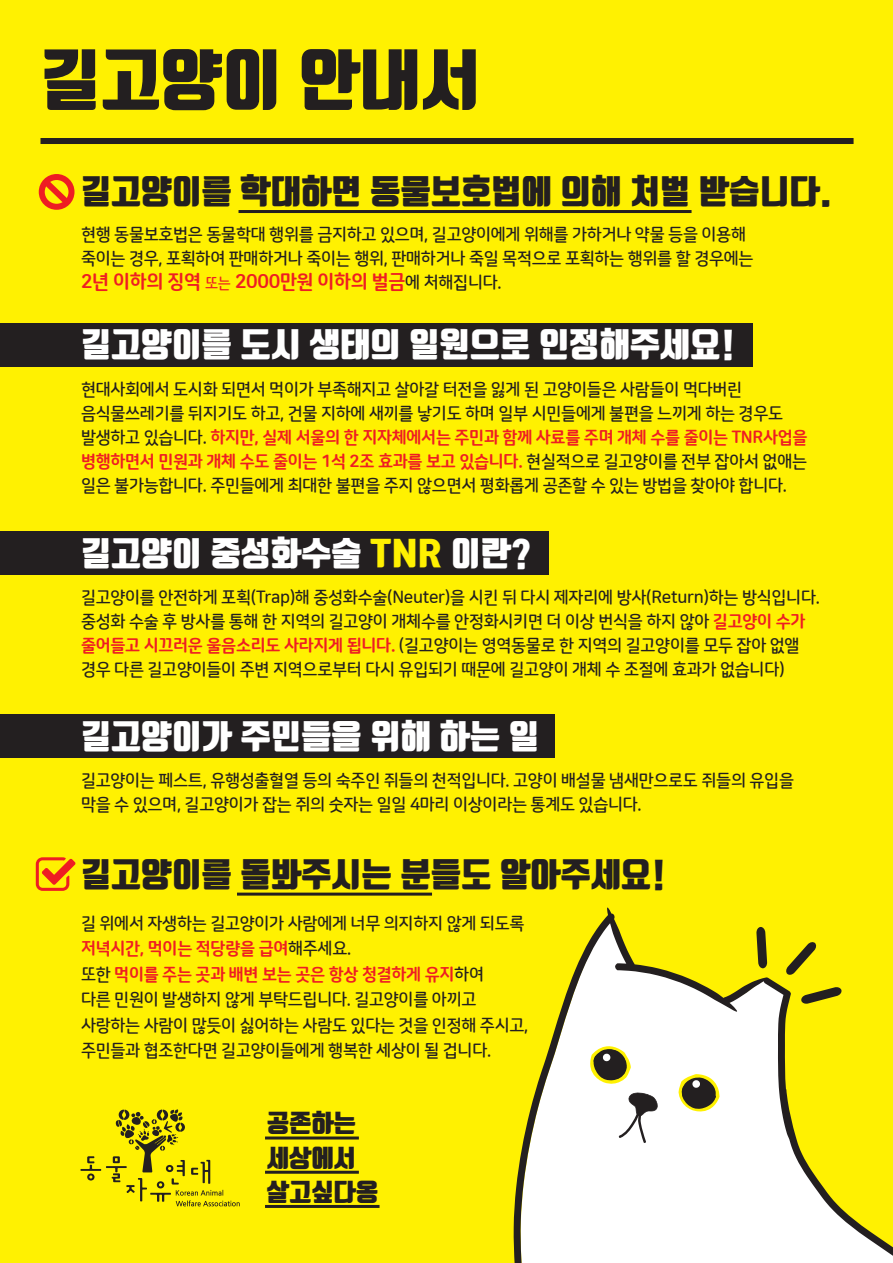
<style>
.page{position:relative;width:893px;height:1263px;background:#fff101}
.page>*{position:absolute;margin:0;border:0;box-sizing:border-box;transform-origin:0 0}
.t1{font:900 66px "Tmon Monsori";letter-spacing:.01em;color:#231f20}
.t2{font:900 33px "Tmon Monsori";letter-spacing:.01em;color:#fff}
.t3{font:900 33px "Tmon Monsori";letter-spacing:.01em;color:#231f20}
.t4{font:900 24.3px/34.2px "Tmon Monsori";letter-spacing:.01em;color:#231f20}
.t5{font:19.5px "Nanum Square Round EB";letter-spacing:-.02em;color:#ee1d23;scale:.96 1}
.t6{font:17.25px/24px "Nanum Square Round B";letter-spacing:-.02em;color:#231f20;scale:.96 1}
.t7{font:17.25px/24px "Nanum Square Round EB";letter-spacing:-.02em;color:#ee1d23;scale:.96 1}
.s1{font-family:"Nanum Square Round B";font-size:15px}
.s2{font-family:"Nanum Square Round B";font-size:17.25px;color:#231f20}
.s3{font-family:"Nanum Square Round B";color:#231f20}
.s4{color:#fff101}
.s5{font-family:"Nanum Square Round EB";color:#ee1d23}
</style>
<div class="page">
<svg style="left:513px;top:907px;width:380px;height:356px;fill:#fff"></svg>
<svg style="left:801px;top:986px;width:41px;height:18px"></svg>
<svg style="left:785px;top:941px;width:32px;height:34px"></svg>
<svg style="left:756px;top:927px;width:11px;height:41px"></svg>
<svg style="left:678px;top:1074px;width:43px;height:43px;background:#a19d70"></svg>
<svg style="left:585px;top:1037px;width:75px;height:107px;background:#d9d8cd"></svg>
<div style="left:0;top:323px;width:753px;height:43px;background:#231f20"></div>
<div style="left:0;top:531px;width:549px;height:44px;background:#231f20"></div>
<div style="left:0;top:714px;width:555px;height:44px;background:#231f20"></div>
<div style="left:40px;top:138px;width:814px;height:6px;background:#231f20"></div>
<svg style="left:38px;top:174px;width:37px;height:36px"></svg>
<hr style="left:237px;top:892px;width:195px;height:3px;background:#231f20">
<hr style="left:238px;top:210px;width:454px;height:3px;background:#231f20">
<hr style="left:265px;top:1136px;width:94px;height:3px;background:#231f20">
<hr style="left:265px;top:1171px;width:94px;height:3px;background:#231f20">
<hr style="left:265px;top:1205px;width:115px;height:3px;background:#231f20">
<svg style="left:80px;top:1109px;width:160px;height:97px"></svg>
<svg style="left:36px;top:857px;width:39px;height:34px"></svg>
<h1 class="t1" style="left:40px;top:41px;width:442px">길고양이 안내서</h1>
<h2 class="t3" style="left:81px;top:172px;width:752px">길고양이를 학대하면 동물보호법에 의해 처벌 받습니다.</h2>
<p class="t6" style="left:81px;top:223px;width:702px">현행 동물보호법은 동물학대 행위를 금지하고 있으며, 길고양이에게 위해를 가하거나 약물 등을 이용해 죽이는 경우, 포획하여 판매하거나 죽이는 행위, 판매하거나 죽일 목적으로 포획하는 행위를 할 경우에는</p>
<p class="t5" style="left:81px;top:271px;width:440px">2년 이하의 징역 <span class="s1">또는</span> 2000만원 이하의 벌금<span class="s2">에 처해집니다.</span></p>
<h2 class="t2" style="left:81px;top:325px;width:656px">길고양이를 도시 생태의 일원으로 인정해주세요!</h2>
<p class="t6" style="left:81px;top:377px;width:733px">현대사회에서 도시화 되면서 먹이가 부족해지고 살아갈 터전을 잃게 된 고양이들은 사람들이 먹다버린 음식물쓰레기를 뒤지기도 하고, 건물 지하에 새끼를 낳기도 하며 일부 시민들에게 불편을 느끼게 하는 경우도</p>
<p class="t7" style="left:81px;top:425px;width:758px"><span class="s3">발생하고 있습니다.</span> 하지만, 실제 서울의 한 지자체에서는 주민과 함께 사료를 주며 개체 수를 줄이는 TNR사업을 병행하면서 민원과 개체 수도 줄이는 1석 2조 효과를 보고 있습니다. <span class="s3">현실적으로 길고양이를 전부 잡아서 없애는</span></p>
<p class="t6" style="left:81px;top:473px;width:737px">일은 불가능합니다. 주민들에게 최대한 불편을 주지 않으면서 평화롭게 공존할 수 있는 방법을 찾아야 합니다.</p>
<h2 class="t2" style="left:81px;top:534px;width:451px">길고양이 중성화수술 <span class="s4">TNR</span> 이란?</h2>
<p class="t6" style="left:81px;top:586px;width:771px">길고양이를 안전하게 포획(Trap)해 중성화수술(Neuter)을 시킨 뒤 다시 제자리에 방사(Return)하는 방식입니다. 중성화 수술 후 방사를 통해 한 지역의 길고양이 개체수를 안정화시키면 더 이상 번식을 하지 않아 <span class="s5">길고양이 수가 줄어들고 시끄러운 울음소리도 사라지게 됩니다.</span> (길고양이는 영역동물로 한 지역의 길고양이를 모두 잡아 없앨 경우 다른 길고양이들이 주변 지역으로부터 다시 유입되기 때문에 길고양이 개체 수 조절에 효과가 없습니다)</p>
<h2 class="t2" style="left:81px;top:717px;width:459px">길고양이가 주민들을 위해 하는 일</h2>
<p class="t6" style="left:81px;top:769px;width:744px">길고양이는 페스트, 유행성출혈열 등의 숙주인 쥐들의 천적입니다. 고양이 배설물 냄새만으로도 쥐들의 유입을 막을 수 있으며, 길고양이가 잡는 쥐의 숫자는 일일 4마리 이상이라는 통계도 있습니다.</p>
<h2 class="t3" style="left:81px;top:855px;width:586px">길고양이를 돌봐주시는 분들도 알아주세요!</h2>
<p class="t6" style="left:81px;top:911px;width:463px">길 위에서 자생하는 길고양이가 사람에게 너무 의지하지 않게 되도록</p>
<p class="t7" style="left:81px;top:936px;width:421px;line-height:25.5px">저녁시간, 먹이는 적당량을 급여<span class="s3">해주세요.<br>또한</span> 먹이를 주는 곳과 배변 보는 곳은 항상 청결하게 유지<span class="s3">하여</span></p>
<p class="t6" style="left:81px;top:987px;width:467px;line-height:25.5px">다른 민원이 발생하지 않게 부탁드립니다. 길고양이를 아끼고 사랑하는 사람이 많듯이 싫어하는 사람도 있다는 것을 인정해 주시고, 주민들과 협조한다면 길고양이들에게 행복한 세상이 될 겁니다.</p>
<h3 class="t4" style="left:267px;top:1107px;width:112px">공존하는 세상에서 살고싶다옹</h3>
</div>
